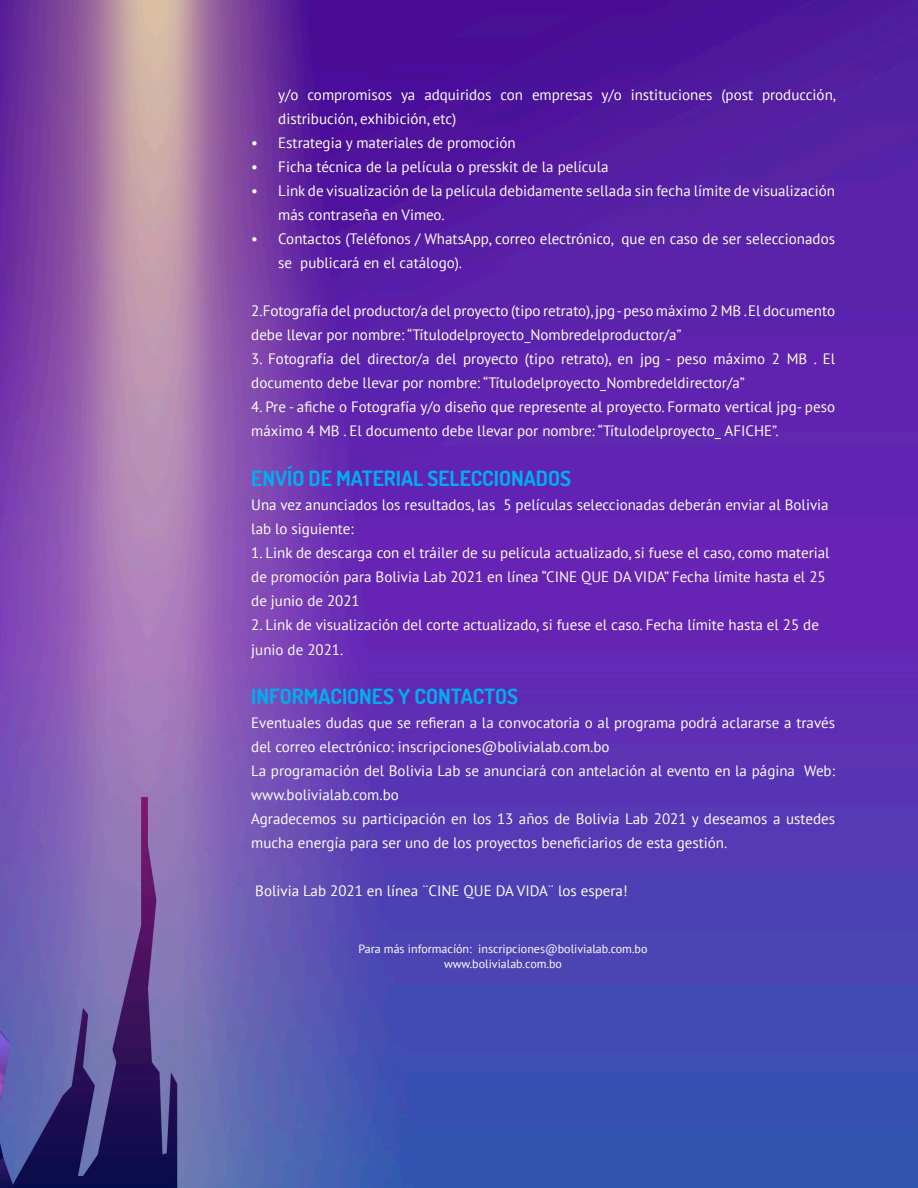
<style>
.page{position:relative;width:918px;height:1188px;background:#fff}
.page>*{position:absolute;margin:0;border:0;box-sizing:border-box;transform-origin:0 0}
.Subtitulos{font:700 21px "Dosis";color:#00aeef}
.Subtitulos-2{font:15px/24px "PT Sans";color:#fff}
.texto{font:12px "PT Sans";color:#fff}
</style>
<div class="page">
<img style="left:0;top:0;width:918px;height:1188px">
<p class="Subtitulos-2" style="left:278px;top:83px;width:559px">y/o compromisos ya adquiridos con empresas y/o instituciones (post producción, distribución, exhibición, etc)</p>
<p class="Subtitulos-2" style="left:251px;top:131px;width:266px">• Estrategia y materiales de promoción</p>
<p class="Subtitulos-2" style="left:251px;top:155px;width:359px">• Ficha técnica de la película o presskit de la película</p>
<p class="Subtitulos-2" style="left:278px;top:179px;width:558px;text-indent:-27px">• Link de visualización de la película debidamente sellada sin fecha límite de visualización más contraseña en Vimeo.</p>
<p class="Subtitulos-2" style="left:278px;top:227px;width:558px;text-indent:-27px">• Contactos (Teléfonos / WhatsApp, correo electrónico, que en caso de ser seleccionados se publicará en el catálogo).</p>
<p class="Subtitulos-2" style="left:251px;top:299px;width:585px">2.Fotografía del productor/a del proyecto (tipo retrato), jpg - peso máximo 2 MB . El documento debe llevar por nombre: “Títulodelproyecto_Nombredelproductor/a”</p>
<p class="Subtitulos-2" style="left:251px;top:347px;width:585px">3. Fotografía del director/a del proyecto (tipo retrato), en jpg - peso máximo 2 MB . El documento debe llevar por nombre: “Títulodelproyecto_Nombredeldirector/a”</p>
<p class="Subtitulos-2" style="left:251px;top:395px;width:585px">4. Pre - afiche o Fotografía y/o diseño que represente al proyecto. Formato vertical jpg- peso máximo 4 MB . El documento debe llevar por nombre: “Títulodelproyecto_ AFICHE”.</p>
<p class="Subtitulos" style="left:251px;top:464px;width:321px">ENVÍO DE MATERIAL SELECCIONADOS</p>
<p class="Subtitulos-2" style="left:251px;top:492px;width:579px">Una vez anunciados los resultados, las 5 películas seleccionadas deberán enviar al Bolivia lab lo siguiente:</p>
<p class="Subtitulos-2" style="left:251px;top:540px;width:580px">1. Link de descarga con el tráiler de su película actualizado, si fuese el caso, como material de promoción para Bolivia Lab 2021 en línea “CINE QUE DA VIDA” Fecha límite hasta el 25 de junio de 2021</p>
<p class="Subtitulos-2" style="left:251px;top:611px;width:569px;line-height:25.2px">2. Link de visualización del corte actualizado, si fuese el caso. Fecha límite hasta el 25 de junio de 2021.</p>
<p class="Subtitulos" style="left:251px;top:683px;width:268px">INFORMACIONES Y CONTACTOS</p>
<p class="Subtitulos-2" style="left:251px;top:710px;width:585px">Eventuales dudas que se refieran a la convocatoria o al programa podrá aclararse a través del correo electrónico: inscripciones@bolivialab.com.bo</p>
<p class="Subtitulos-2" style="left:251px;top:758px;width:585px">La programación del Bolivia Lab se anunciará con antelación al evento en la página Web: www.bolivialab.com.bo</p>
<p class="Subtitulos-2" style="left:251px;top:806px;width:585px">Agradecemos su participación en los 13 años de Bolivia Lab 2021 y deseamos a ustedes mucha energía para ser uno de los proyectos beneficiarios de esta gestión.</p>
<p class="Subtitulos-2" style="left:255px;top:878px;width:374px">Bolivia Lab 2021 en línea ¨CINE QUE DA VIDA¨ los espera!</p>
<p class="texto" style="left:358px;top:942px;width:291px">Para más informacíón: inscripciones@bolivialab.com.bo</p>
<p class="texto" style="left:444px;top:956px;width:120px">www.bolivialab.com.bo</p>
</div>
